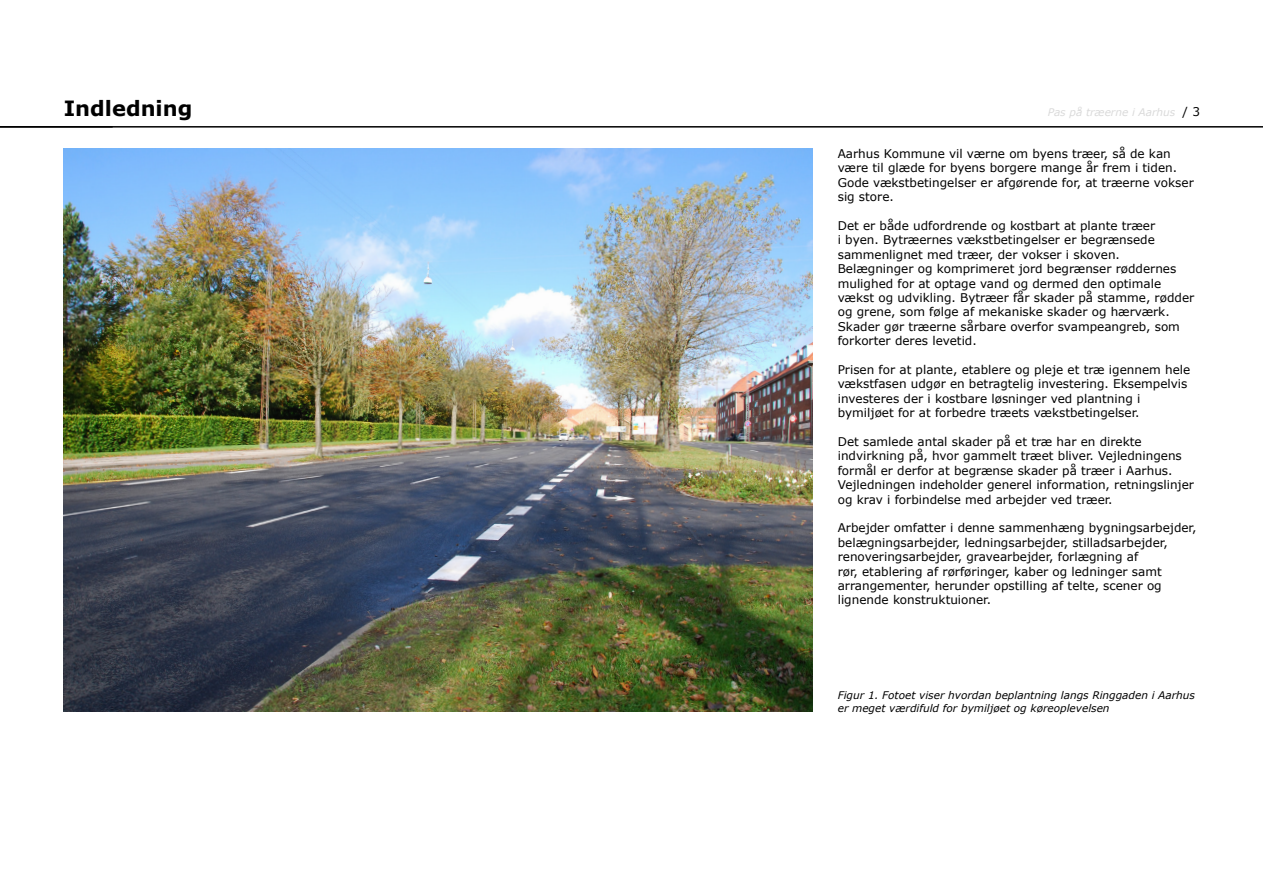
<style>
.page{position:relative;width:1263px;height:893px;background:#fff}
.page>*{position:absolute;margin:0;border:0;box-sizing:border-box;transform-origin:0 0}
.t1{font:700 21px "Verdana";color:#000}
.t2{font:12px/14.4px "Verdana";color:#000}
.t3{font:italic 10.5px/12.6px "Verdana";color:#000}
.t4{font:italic 10.5px "Verdana";color:#dadada}
.s1{font-style:normal;font-size:12px;color:#000}
</style>
<div class="page">
<hr style="left:0;top:126px;width:1263px;height:2px;background:#000">
<img style="left:64px;top:149px;width:748px;height:563px">
<h1 class="t1" style="left:64px;top:94px;width:130px">Indledning</h1>
<p class="t4" style="left:1048px;top:105px;width:154px">Pas på træerne i Aarhus <span class="s1">/ 3</span></p>
<p class="t2" style="left:838px;top:146px;width:358px">Aarhus Kommune vil værne om byens træer, så de kan være til glæde for byens borgere mange år frem i tiden.<br>Gode vækstbetingelser er afgørende for, at træerne vokser sig store.</p>
<p class="t2" style="left:838px;top:218px;width:358px">Det er både udfordrende og kostbart at plante træer<br>i byen. Bytræernes vækstbetingelser er begrænsede sammenlignet med træer, der vokser i skoven.<br>Belægninger og komprimeret jord begrænser røddernes mulighed for at optage vand og dermed den optimale vækst og udvikling. Bytræer får skader på stamme, rødder og grene, som følge af mekaniske skader og hærværk.<br>Skader gør træerne sårbare overfor svampeangreb, som forkorter deres levetid.</p>
<p class="t2" style="left:838px;top:362px;width:354px">Prisen for at plante, etablere og pleje et træ igennem hele vækstfasen udgør en betragtelig investering. Eksempelvis investeres der i kostbare løsninger ved plantning i bymiljøet for at forbedre træets vækstbetingelser.</p>
<p class="t2" style="left:838px;top:434px;width:358px">Det samlede antal skader på et træ har en direkte indvirkning på, hvor gammelt træet bliver. Vejledningens formål er derfor at begrænse skader på træer i Aarhus.<br>Vejledningen indeholder generel information, retningslinjer og krav i forbindelse med arbejder ved træer.</p>
<p class="t2" style="left:838px;top:521px;width:360px">Arbejder omfatter i denne sammenhæng bygningsarbejder, belægningsarbejder, ledningsarbejder, stilladsarbejder, renoveringsarbejder, gravearbejder, forlægning af<br>rør, etablering af rørføringer, kaber og ledninger samt arrangementer, herunder opstilling af telte, scener og lignende konstruktuioner.</p>
<p class="t3" style="left:838px;top:689px;width:359px">Figur 1. Fotoet viser hvordan beplantning langs Ringgaden i Aarhus er meget værdifuld for bymiljøet og køreoplevelsen</p>
</div>
